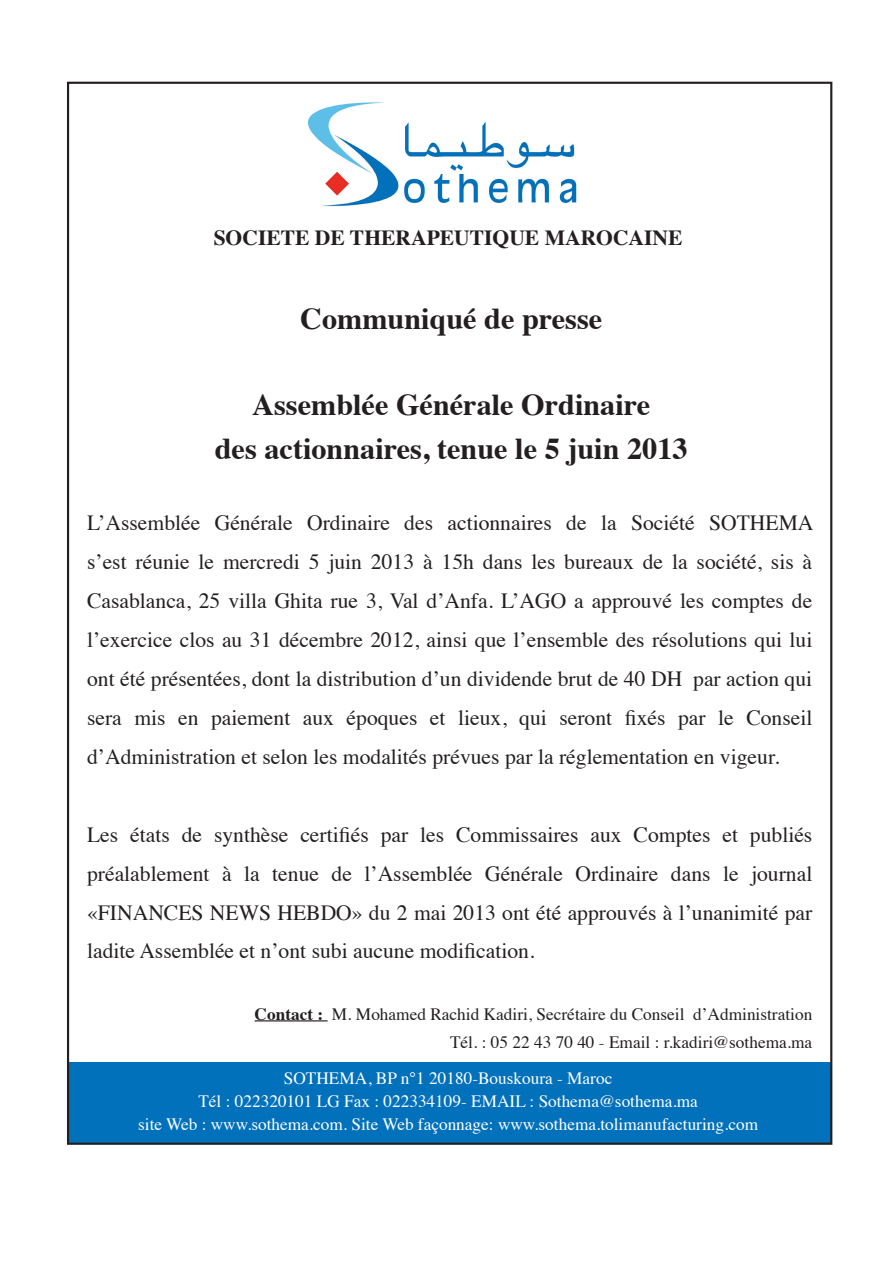
<style>
.page{position:relative;width:893px;height:1263px;background:#fff}
.page>*{position:absolute;margin:0;border:0;box-sizing:border-box;transform-origin:0 0}
.t1{font:700 30.3px "Times";color:#231f20}
.t2{font:21.6px/38.8px "Times";color:#231f20;text-align:justify}
.t3{font:700 21.6px "Times";color:#231f20}
.t4{font:17.25px "Times";color:#fff}
.t5{font:17.25px "Times";color:#231f20}
.s1{font-weight:700}
</style>
<div class="page">
<div style="left:69px;top:1062px;width:762px;height:81px;background:#0071ba"></div>
<hr style="left:255px;top:1020px;width:73px;height:1px;background:#231f20">
<img style="left:308px;top:102px;width:269px;height:105px">
<p class="t3" style="left:214px;top:217px;width:470px">SOCIETE DE THERAPEUTIQUE MAROCAINE</p>
<p class="t1" style="left:300px;top:290px;width:304px">Communiqué de presse</p>
<p class="t1" style="left:252px;top:376px;width:399px">Assemblée Générale Ordinaire</p>
<p class="t1" style="left:215px;top:419px;width:474px">des actionnaires, tenue le 5 juin 2013</p>
<p class="t2" style="left:87px;top:502px;width:728px">L’Assemblée Générale Ordinaire des actionnaires de la Société SOTHEMA s’est réunie le mercredi 5 juin 2013 à 15h dans les bureaux de la société, sis à Casablanca, 25 villa Ghita rue 3, Val d’Anfa. L’AGO a approuvé les comptes de l’exercice clos au 31 décembre 2012, ainsi que l’ensemble des résolutions qui lui ont été présentées, dont la distribution d’un dividende brut de 40 DH par action qui sera mis en paiement aux époques et lieux, qui seront fixés par le Conseil d’Administration et selon les modalités prévues par la réglementation en vigeur.</p>
<p class="t2" style="left:87px;top:813px;width:727px">Les états de synthèse certifiés par les Commissaires aux Comptes et publiés préalablement à la tenue de l’Assemblée Générale Ordinaire dans le journal «FINANCES NEWS HEBDO» du 2 mai 2013 ont été approuvés à l’unanimité par ladite Assemblée et n’ont subi aucune modification.</p>
<p class="t5" style="left:255px;top:998px;width:559px"><span class="s1">Contact :</span> M. Mohamed Rachid Kadiri, Secrétaire du Conseil d’Administration</p>
<p class="t5" style="left:450px;top:1026px;width:364px">Tél. : 05 22 43 70 40 - Email : r.kadiri@sothema.ma</p>
<p class="t4" style="left:284px;top:1061px;width:330px">SOTHEMA, BP n°1 20180-Bouskoura - Maroc</p>
<p class="t4" style="left:198px;top:1084px;width:501px">Tél : 022320101 LG Fax : 022334109- EMAIL : Sothema@sothema.ma</p>
<p class="t4" style="left:138px;top:1107px;width:621px">site Web : www.sothema.com. Site Web façonnage: www.sothema.tolimanufacturing.com</p>
</div>
